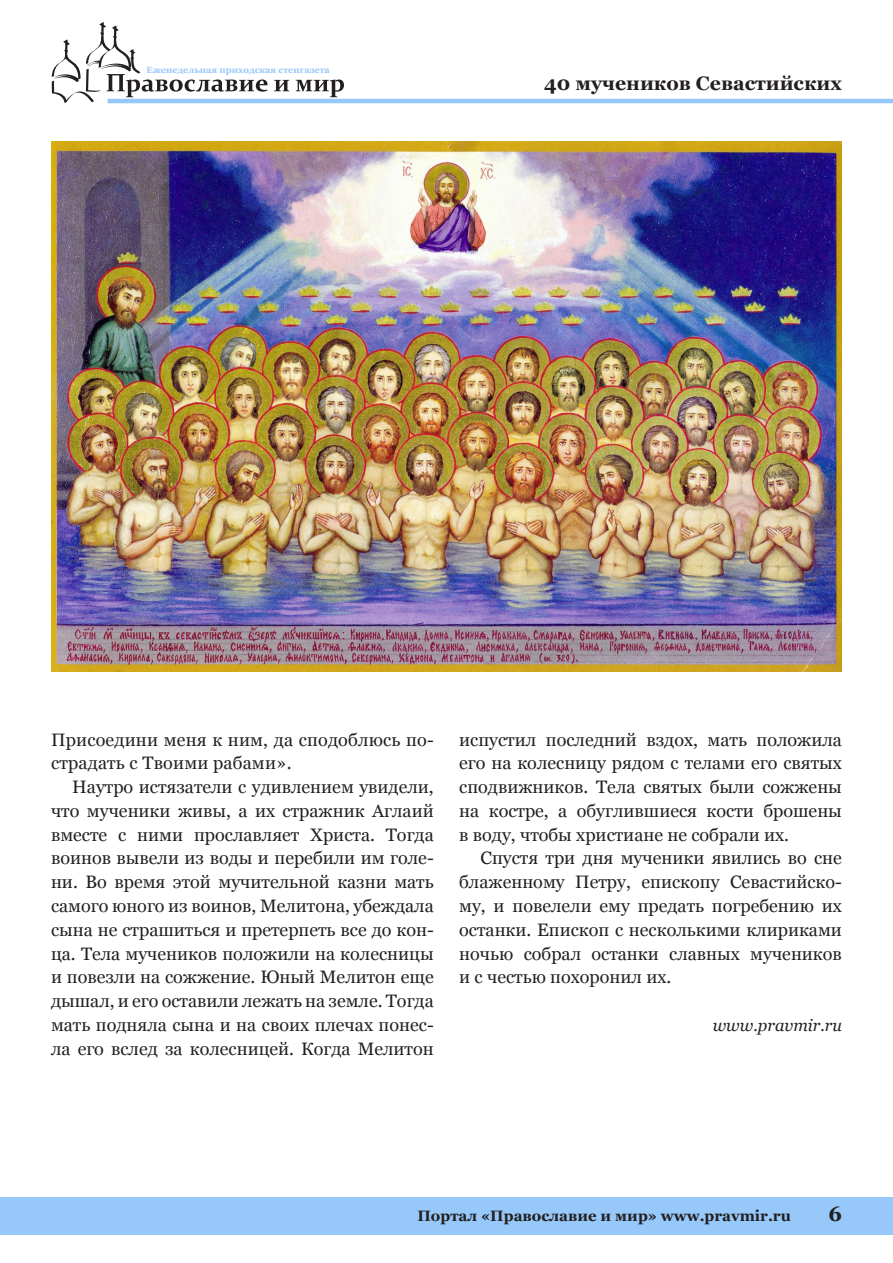
<style>
.page{position:relative;width:893px;height:1263px;background:#fff}
.page>*{position:absolute;margin:0;border:0;box-sizing:border-box;transform-origin:0 0}
.t1{font:700 21px "Georgia";color:#231f20}
.kolontitul{font:700 19.5px "Georgia";color:#231f20}
.Text{font:18px/23.7px "Georgia";color:#231f20;text-align:justify}
.Bibliography{font:italic 16.5px "Georgia";color:#231f20}
.t2{font:700 15px "Georgia";color:#231f20}
.t3{font:700 9px "Georgia";color:#96c8fa}
</style>
<div class="page">
<svg style="left:52px;top:22px;width:215px;height:81px"></svg>
<svg style="left:274px;top:80px;width:15px;height:11px"></svg>
<svg style="left:296px;top:79px;width:48px;height:18px"></svg>
<hr style="left:108px;top:99px;width:785px;height:4px;background:#96c8fa">
<div style="left:0;top:1197px;width:893px;height:37px;background:#96c8fa"></div>
<img style="left:51px;top:141px;width:791px;height:530px">
<p class="t3" style="left:147px;top:64px;width:185px">Еженедельная приходская стенгазета</p>
<p class="kolontitul" style="left:544px;top:71px;width:299px">40 мучеников Севастийских</p>
<p class="Text" style="left:51px;top:728px;width:384px">Присоедини меня к ним, да сподоблюсь по&shy;страдать с Твоими рабами».</p>
<p class="Text" style="left:51px;top:775px;width:384px;text-indent:21px">Наутро истязатели с удивлением увидели, что мученики живы, а их стражник Аглаий вместе с ними прославляет Христа. Тогда воинов вывели из воды и перебили им голе&shy;ни. Во время этой мучительной казни мать самого юного из воинов, Мелитона, убеждала сына не страшиться и претерпеть все до кон&shy;ца. Тела мучеников положили на колесницы и повезли на сожжение. Юный Мелитон еще дышал, и его оставили лежать на земле. Тогда мать подняла сына и на своих плечах понес&shy;ла его вслед за колесницей. Когда Мелитон</p>
<p class="Text" style="left:459px;top:728px;width:384px">испустил последний вздох, мать положила его на колесницу рядом с телами его святых сподвижников. Тела святых были сожжены на костре, а обуглившиеся кости брошены в воду, чтобы христиане не собрали их.</p>
<p class="Text" style="left:459px;top:847px;width:384px;text-indent:21px">Спустя три дня мученики явились во сне блаженному Петру, епископу Севастийско&shy;му, и повелели ему предать погребению их останки. Епископ с несколькими клириками ночью собрал останки славных мучеников и с честью похоронил их.</p>
<p class="Bibliography" style="left:713px;top:1015px;width:131px">www.pravmir.ru</p>
<p class="t2" style="left:417px;top:1206px;width:375px">Портал «Православие и мир» www.pravmir.ru</p>
<p class="t1" style="left:828px;top:1200px;width:15px">6</p>
</div>
